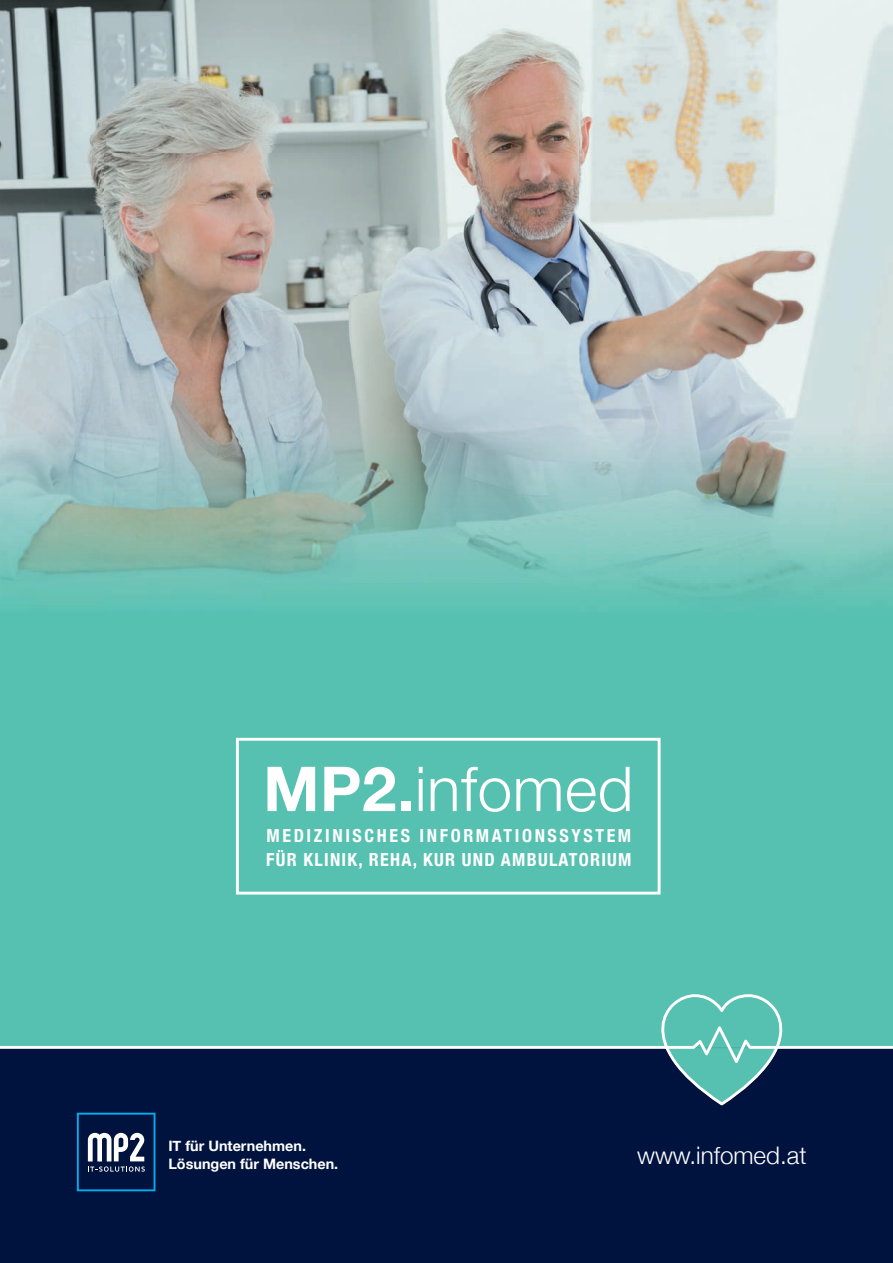
<style>
.page{position:relative;width:893px;height:1263px;background:#56c1b0}
.page>*{position:absolute;margin:0;border:0;box-sizing:border-box;transform-origin:0 0}
.t1{font:300 61.95px "Helvetica Neue";letter-spacing:.01em;color:#fff}
.t2{font:300 24.15px "Helvetica Neue";color:#fff}
.t3{font:700 condensed 18px/24px "Helvetica Neue";letter-spacing:.145em;color:#fff}
.t4{font:700 14.4px/17.2px "Helvetica Neue";color:#fff}
.s1{font-weight:700}
</style>
<div class="page">
<div style="left:0;top:1048px;width:893px;height:215px;background:#00133e"></div>
<img style="left:0;top:0;width:893px;height:604px">
<svg style="left:0;top:994px;width:893px;height:112px"></svg>
<svg style="left:77px;top:1113px;width:78px;height:78px"></svg>
<div style="left:236px;top:738px;width:424px;height:156px;border:3px solid #fff"></div>
<h1 class="t1" style="left:263px;top:739px;width:372px"><span class="s1">MP2.</span>infomed</h1>
<p class="t3" style="left:266px;top:822px;width:367px">MEDIZINISCHES INFORMATIONSSYSTEM<br>FÜR KLINIK, REHA, KUR UND AMBULATORIUM</p>
<p class="t4" style="left:168px;top:1138px;width:171px">IT für Unternehmen.<br>Lösungen für Menschen.</p>
<h2 class="t2" style="left:637px;top:1135px;width:171px">www.infomed.at</h2>
</div>
